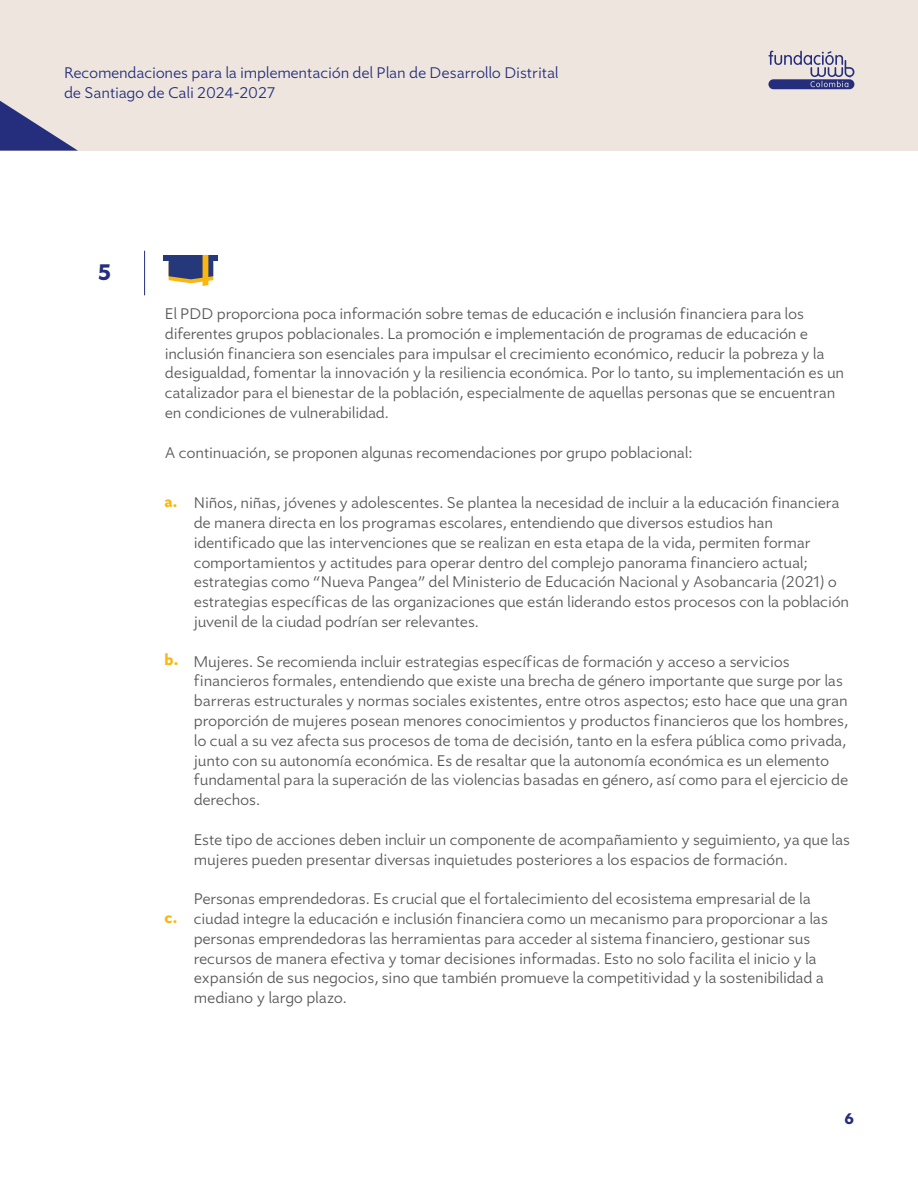
<style>
.page{position:relative;width:918px;height:1188px;background:#fff}
.page>*{position:absolute;margin:0;border:0;box-sizing:border-box;transform-origin:0 0}
.t1{font:24.15px "Juntas Sans Bold";color:#242e7c}
.t2{font:16.5px/19.8px "Juntas Sans Regular";letter-spacing:-.005em;color:#585756}
.t3{font:16.5px/19.8px "Juntas Sans Regular";letter-spacing:-.005em;color:#242e7c}
.t4{font:16.5px "Juntas Sans Bold";color:#fab712}
.t5{font:16.5px "Juntas Sans Bold";color:#242e7c}
</style>
<div class="page">
<div style="left:164px;top:255px;width:54px;height:6px;background:#25387c"></div>
<svg style="left:169px;top:255px;width:44px;height:31px"></svg>
<div style="left:0;top:0;width:918px;height:151px;background:#eee6de"></div>
<svg style="left:0;top:101px;width:78px;height:50px"></svg>
<svg style="left:768px;top:51px;width:86px;height:38px"></svg>
<hr style="left:144px;top:251px;width:1px;height:44px;background:#242e7c">
<p class="t3" style="left:64px;top:63px;width:496px">Recomendaciones para la implementación del Plan de Desarrollo Distrital de Santiago de Cali 2024-2027</p>
<h1 class="t1" style="left:98px;top:259px;width:14px">5</h1>
<p class="t2" style="left:165px;top:304px;width:681px">El PDD proporciona poca información sobre temas de educación e inclusión financiera para los diferentes grupos poblacionales. La promoción e implementación de programas de educación e inclusión financiera son esenciales para impulsar el crecimiento económico, reducir la pobreza y la desigualdad, fomentar la innovación y la resiliencia económica. Por lo tanto, su implementación es un catalizador para el bienestar de la población, especialmente de aquellas personas que se encuentran en condiciones de vulnerabilidad.</p>
<p class="t2" style="left:165px;top:442px;width:529px">A continuación, se proponen algunas recomendaciones por grupo poblacional:</p>
<p class="t2" style="left:194px;top:493px;width:657px">Niños, niñas, jóvenes y adolescentes. Se plantea la necesidad de incluir a la educación financiera de manera directa en los programas escolares, entendiendo que diversos estudios han identificado que las intervenciones que se realizan en esta etapa de la vida, permiten formar comportamientos y actitudes para operar dentro del complejo panorama financiero actual; estrategias como “Nueva Pangea” del Ministerio de Educación Nacional y Asobancaria (2021) o estrategias específicas de las organizaciones que están liderando estos procesos con la población juvenil de la ciudad podrían ser relevantes.</p>
<p class="t2" style="left:194px;top:651px;width:656px">Mujeres. Se recomienda incluir estrategias específicas de formación y acceso a servicios financieros formales, entendiendo que existe una brecha de género importante que surge por las barreras estructurales y normas sociales existentes, entre otros aspectos; esto hace que una gran proporción de mujeres posean menores conocimientos y productos financieros que los hombres, lo cual a su vez afecta sus procesos de toma de decisión, tanto en la esfera pública como privada, junto con su autonomía económica. Es de resaltar que la autonomía económica es un elemento fundamental para la superación de las violencias basadas en género, así como para el ejercicio de derechos.</p>
<p class="t2" style="left:194px;top:830px;width:658px">Este tipo de acciones deben incluir un componente de acompañamiento y seguimiento, ya que las mujeres pueden presentar diversas inquietudes posteriores a los espacios de formación.</p>
<p class="t2" style="left:194px;top:889px;width:636px">Personas emprendedoras. Es crucial que el fortalecimiento del ecosistema empresarial de la ciudad integre la educación e inclusión financiera como un mecanismo para proporcionar a las personas emprendedoras las herramientas para acceder al sistema financiero, gestionar sus recursos de manera efectiva y tomar decisiones informadas. Esto no solo facilita el inicio y la expansión de sus negocios, sino que también promueve la competitividad y la sostenibilidad a mediano y largo plazo.</p>
<p class="t4" style="left:165px;top:493px;width:14px">a.</p>
<p class="t4" style="left:165px;top:651px;width:15px">b.</p>
<p class="t4" style="left:165px;top:908px;width:14px">c.</p>
<p class="t5" style="left:845px;top:1110px;width:11px">6</p>
</div>
